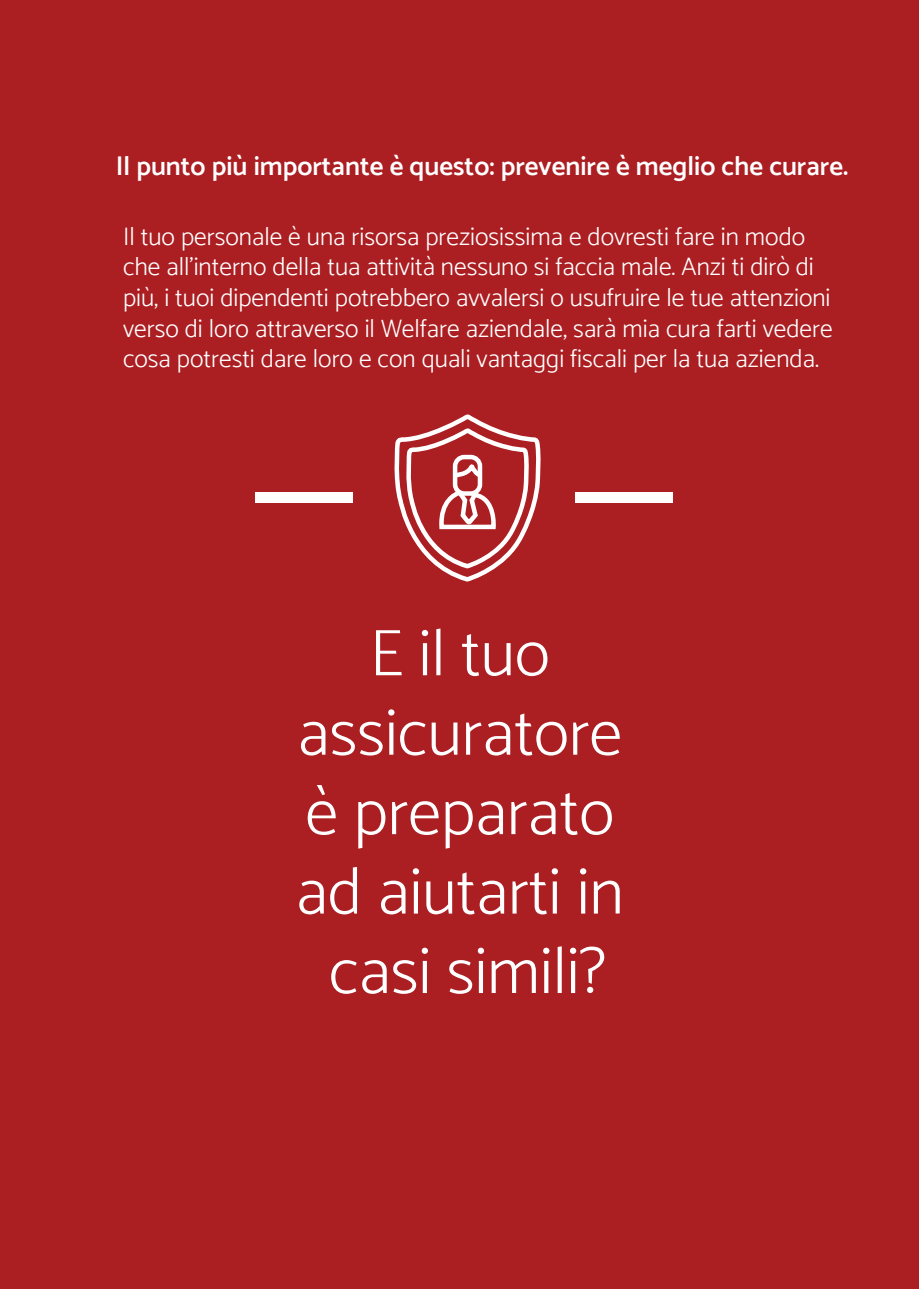
<style>
.page{position:relative;width:919px;height:1289px;background:#fff}
.page>*{position:absolute;margin:0;border:0;box-sizing:border-box;transform-origin:0 0}
.t1{font:300 66.15px/79.3px "Catamaran";color:#fff;text-align:center}
.t2{font:600 27px "Catamaran";color:#fff}
.t3{font:300 25.5px/30.6px "Catamaran";color:#fff}
</style>
<div class="page">
<div style="left:0;top:0;width:918px;height:1288px;background:#ab1e22"></div>
<div style="left:255px;top:492px;width:97px;height:10px;background:#fff"></div>
<div style="left:575px;top:492px;width:97px;height:10px;background:#fff"></div>
<svg style="left:394px;top:414px;width:147px;height:168px"></svg>
<p class="t2" style="left:116px;top:150px;width:734px">Il punto più importante è questo: prevenire è meglio che curare.</p>
<p class="t3" style="left:123px;top:220px;width:711px">Il tuo personale è una risorsa preziosissima e dovresti fare in modo che all’interno della tua attività nessuno si faccia male. Anzi ti dirò di più, i tuoi dipendenti potrebbero avvalersi o usufruire le tue attenzioni verso di loro attraverso il Welfare aziendale, sarà mia cura farti vedere cosa potresti dare loro e con quali vantaggi fiscali per la tua azienda.</p>
<h1 class="t1" style="left:296px;top:612px;width:329px">E il tuo assicuratore è preparato ad aiutarti in casi simili?</h1>
</div>
